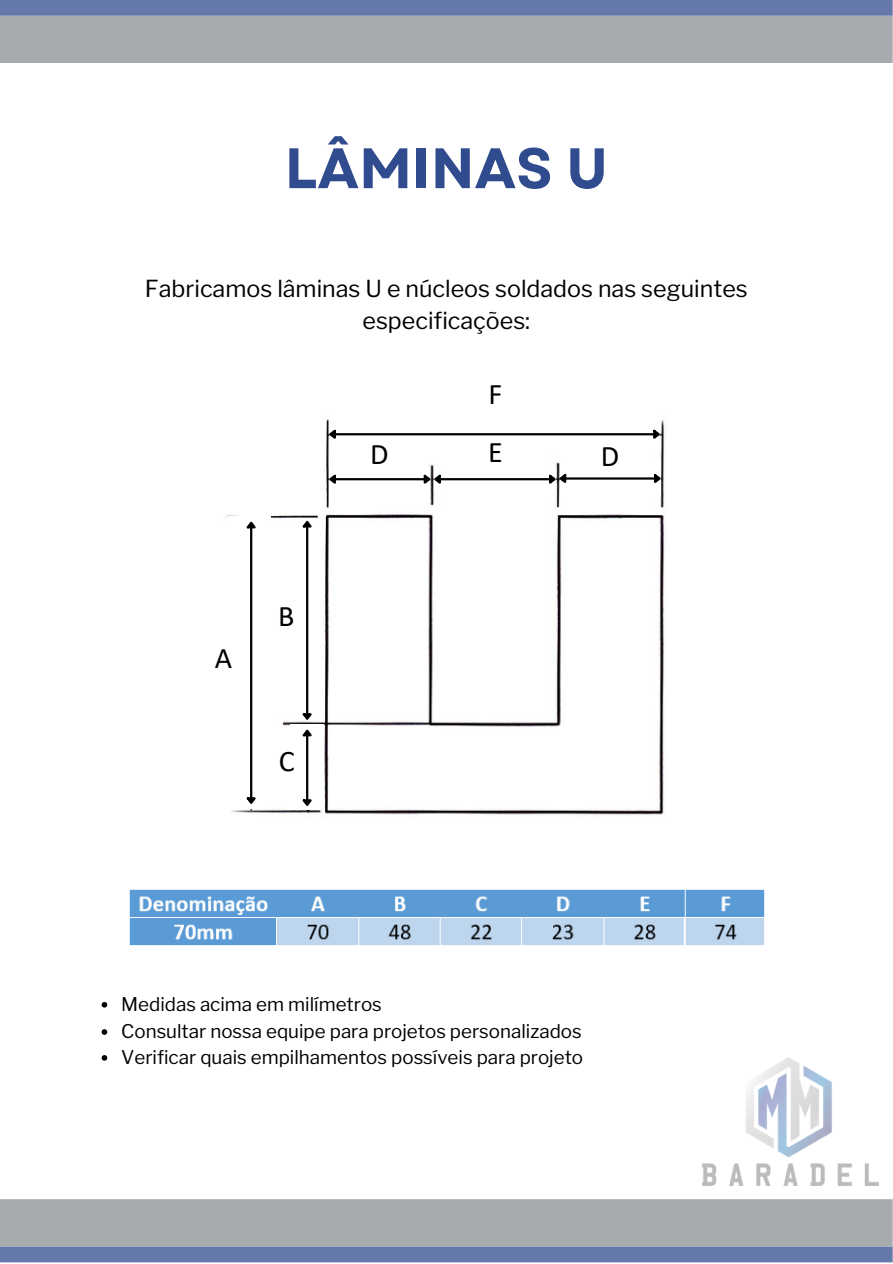
<style>
.page{position:relative;width:893px;height:1264px;background:#fff}
.page>*{position:absolute;margin:0;border:0;box-sizing:border-box;transform-origin:0 0}
.t1{font:700 56.85px "Garet";color:#304c8e}
.t2{font:30px "Calibri";color:#000}
.t3{font:23.25px/31.5px "Libre Franklin";color:#000;text-align:center}
.t4{font:18.75px "Libre Franklin";color:#000}
</style>
<div class="page">
<svg style="left:0;top:1199px;width:892px;height:63px;background:#969faf"></svg>
<svg style="left:0;top:0;width:892px;height:63px;background:#959eae"></svg>
<img style="left:702px;top:1057px;width:176px;height:128px">
<img style="left:226px;top:420px;width:440px;height:395px">
<div style="left:343px;top:445px;width:72px;height:30px;background:#fff"></div>
<div style="left:458px;top:445px;width:73px;height:30px;background:#fff"></div>
<div style="left:574px;top:445px;width:72px;height:30px;background:#fff"></div>
<div style="left:214px;top:626px;width:30px;height:73px;background:#fff"></div>
<div style="left:273px;top:731px;width:29px;height:73px;background:#fff"></div>
<hr style="left:306px;top:527px;width:2px;height:186px;background:#000">
<svg style="left:300px;top:518px;width:15px;height:11px"></svg>
<div style="left:290px;top:724px;width:34px;height:83px;background:#fff"></div>
<div style="left:286px;top:726px;width:33px;height:83px;background:#fff"></div>
<div style="left:227px;top:516px;width:44px;height:293px;background:#fff"></div>
<hr style="left:250px;top:528px;width:2px;height:269px;background:#000">
<svg style="left:246px;top:795px;width:10px;height:9px"></svg>
<svg style="left:246px;top:521px;width:10px;height:9px"></svg>
<div style="left:239px;top:433px;width:34px;height:83px;background:#fff"></div>
<hr style="left:306px;top:735px;width:2px;height:64px;background:#000">
<svg style="left:302px;top:797px;width:10px;height:9px"></svg>
<svg style="left:300px;top:711px;width:15px;height:27px"></svg>
<div style="left:329px;top:468px;width:100px;height:33px;background:#fff"></div>
<div style="left:560px;top:462px;width:100px;height:34px;background:#fff"></div>
<svg style="left:326px;top:419px;width:336px;height:37px"></svg>
<hr style="left:565px;top:477px;width:89px;height:2px;background:#000">
<svg style="left:652px;top:472px;width:11px;height:14px"></svg>
<hr style="left:335px;top:478px;width:89px;height:2px;background:#000">
<svg style="left:326px;top:472px;width:12px;height:15px"></svg>
<div style="left:434px;top:467px;width:122px;height:24px;background:#fff"></div>
<hr style="left:440px;top:478px;width:109px;height:2px;background:#000">
<svg style="left:421px;top:472px;width:22px;height:15px"></svg>
<svg style="left:547px;top:472px;width:21px;height:15px"></svg>
<img style="left:129px;top:889px;width:636px;height:57px">
<svg style="left:102px;top:1002px;width:5px;height:5px"></svg>
<svg style="left:102px;top:1029px;width:5px;height:5px"></svg>
<svg style="left:102px;top:1055px;width:5px;height:5px"></svg>
<p class="t1" style="left:284px;top:127px;width:325px">LÂMINAS U</p>
<p class="t3" style="left:145px;top:273px;width:604px">Fabricamos lâminas U e núcleos soldados nas seguintes especificações:</p>
<p class="t2" style="left:488px;top:381px;width:15px">F</p>
<p class="t2" style="left:215px;top:645px;width:19px">A</p>
<p class="t2" style="left:278px;top:603px;width:18px">B</p>
<p class="t2" style="left:279px;top:748px;width:17px">C</p>
<p class="t2" style="left:370px;top:441px;width:20px">D</p>
<p class="t2" style="left:488px;top:439px;width:16px">E</p>
<p class="t2" style="left:600px;top:443px;width:20px">D</p>
<p class="t4" style="left:121px;top:992px;width:262px">Medidas acima em milímetros</p>
<p class="t4" style="left:121px;top:1020px;width:462px">Consultar nossa equipe para projetos personalizados</p>
<p class="t4" style="left:121px;top:1045px;width:463px">Verificar quais empilhamentos possíveis para projeto</p>
</div>
